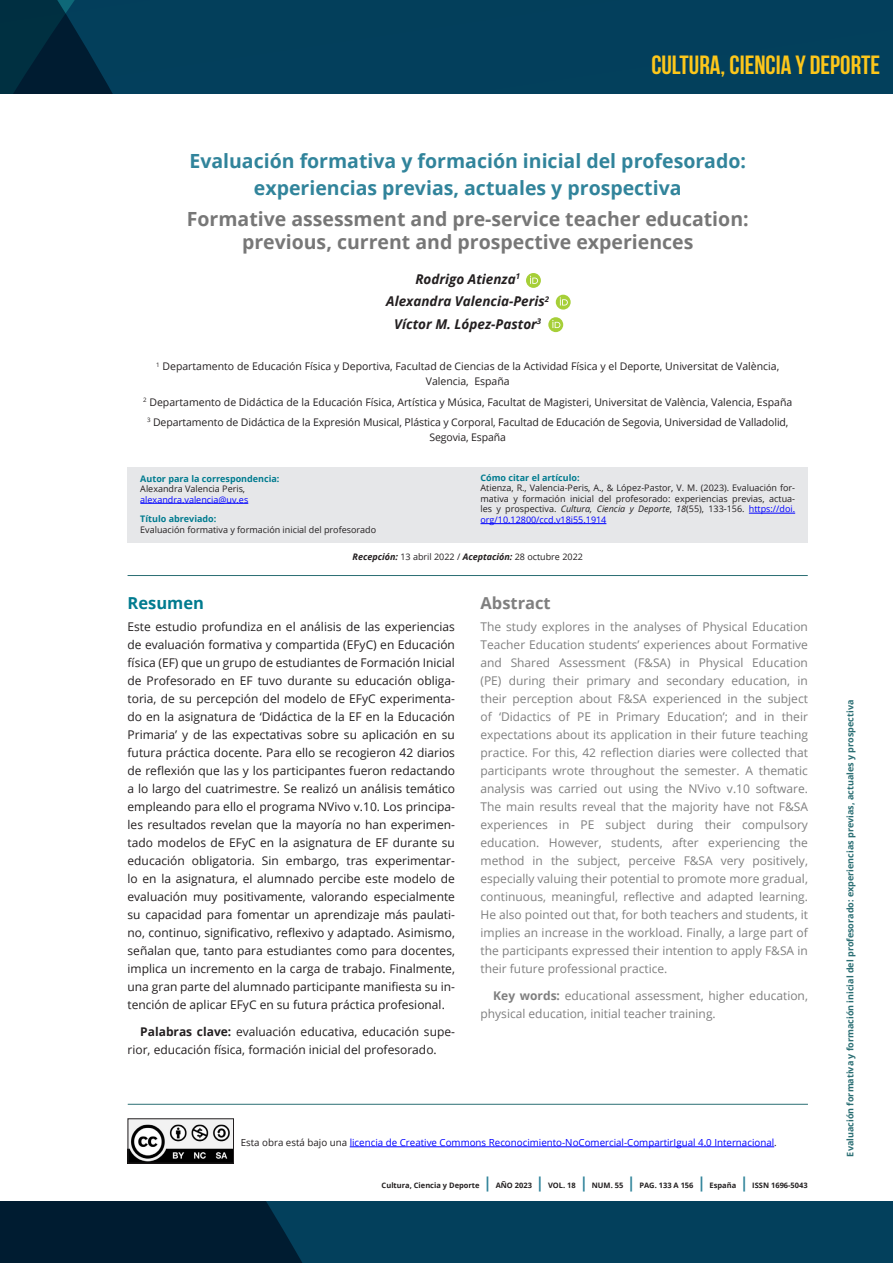
<style>
.page{position:relative;width:893px;height:1263px;background:#fff}
.page>*{position:absolute;margin:0;border:0;box-sizing:border-box;transform-origin:0 0}
.t1{font:700 26.25px "Bebas Neue";color:#fdc71b}
.TITULO_ARTICULO_Cast{font:700 19.5px/27px "Open Sans";color:#31849b;text-align:center}
.TITULO_ARTICULO_Ingl{font:700 19.5px/22.5px "Open Sans";color:#777;text-align:center}
.subtitulo_H3{font:700 16.5px "Open Sans";color:#7f7f7f}
.subtitulo_H3-2{font:700 16.5px "Open Sans";color:#007b8f}
.autores{font:italic 700 13.5px "Open Sans";color:#231f20}
.Cuerpo_de_texto_P{font:12px/18px "Open Sans";color:#231f20;text-align:justify}
.Cuerpo_de_texto_P-2{font:12px/18px "Open Sans";color:#7f7f7f;text-align:justify}
.Filiacion{font:10.5px/15px "Open Sans";color:#231f20;text-align:center}
.Filiacion-2{font:9.75px "Open Sans";color:#00f}
.portada_regular{font:9px/10.5px "Open Sans";color:#231f20;text-align:justify}
.maestras{font:700 9px "Open Sans";color:#2a6e73}
.Portada_bold{font:700 9px "Open Sans";color:#007b8f}
.portada_regular-2{font:9px "Open Sans";color:#00f}
.maestras-2{font:700 7.5px "Open Sans";color:#231f20}
.s1{font-weight:700;font-style:italic}
.s2{font-style:italic}
.s3{color:#00f}
.s4{font-weight:700}
.s5{color:#231f20}
.s6{font-size:15px;color:#31849b}
</style>
<div class="page">
<svg style="left:0;top:1201px;width:893px;height:62px;background:#02344e"></svg>
<div style="left:128px;top:467px;width:680px;height:75px;background:#e6e7e9"></div>
<hr style="left:140px;top:503px;width:108px;height:1px;background:#00f">
<hr style="left:128px;top:575px;width:680px;height:1px;background:#2a6e73">
<hr style="left:749px;top:513px;width:46px;height:1px;background:#00f">
<hr style="left:480px;top:523px;width:126px;height:1px;background:#00f">
<hr style="left:128px;top:1104px;width:680px;height:1px;background:#2a6e73">
<img style="left:130px;top:1120px;width:102px;height:41px">
<div style="left:128px;top:1118px;width:106px;height:45px;border:1px solid #231f20"></div>
<hr style="left:350px;top:1146px;width:424px;height:1px;background:#00f">
<div style="left:526px;top:273px;width:15px;height:15px;background:#a6cf38;border-radius:50%"></div>
<svg style="left:530px;top:276px;width:8px;height:8px"></svg>
<svg style="left:556px;top:295px;width:15px;height:15px"></svg>
<svg style="left:560px;top:297px;width:8px;height:8px"></svg>
<svg style="left:548px;top:317px;width:15px;height:15px"></svg>
<svg style="left:552px;top:320px;width:8px;height:8px"></svg>
<svg style="left:0;top:0;width:893px;height:94px;background:#023c58"></svg>
<p class="t1" style="left:651px;top:50px;width:230px">CULTURA, CIENCIA Y DEPORTE</p>
<p class="TITULO_ARTICULO_Cast" style="left:189px;top:147px;width:558px">Evaluación formativa y formación inicial del profesorado: experiencias previas, actuales y prospectiva</p>
<p class="TITULO_ARTICULO_Ingl" style="left:187px;top:207px;width:563px">Formative assessment and pre-service teacher education: previous, current and prospective experiences</p>
<p class="autores" style="left:415px;top:269px;width:106px">Rodrigo Atienza<sup>1</sup></p>
<p class="autores" style="left:386px;top:292px;width:164px">Alexandra Valencia-Peris<sup>2</sup></p>
<p class="autores" style="left:394px;top:314px;width:148px">Víctor M. López-Pastor<sup>3</sup></p>
<p class="Filiacion" style="left:156px;top:359px;width:624px"><sup>1</sup> Departamento de Educación Física y Deportiva, Facultad de Ciencias de la Actividad Física y el Deporte, Universitat de València,<br>Valencia, España</p>
<p class="Filiacion" style="left:143px;top:394px;width:651px"><sup>2</sup> Departamento de Didáctica de la Educación Física, Artística y Música, Facultat de Magisteri, Universitat de València, Valencia, España</p>
<p class="Filiacion" style="left:147px;top:414px;width:643px"><sup>3</sup> Departamento de Didáctica de la Expresión Musical, Plástica y Corporal, Facultad de Educación de Segovia, Universidad de Valladolid,<br>Segovia, España</p>
<p class="Portada_bold" style="left:140px;top:472px;width:141px">Autor para la correspondencia:</p>
<p class="portada_regular" style="left:140px;top:483px;width:106px">Alexandra Valencia Peris,</p>
<p class="portada_regular-2" style="left:140px;top:493px;width:109px">alexandra.valencia@uv.es</p>
<p class="Portada_bold" style="left:140px;top:512px;width:78px">Título abreviado:</p>
<p class="portada_regular" style="left:140px;top:524px;width:237px">Evaluación formativa y formación inicial del profesorado</p>
<p class="portada_regular" style="left:353px;top:551px;width:232px"><span class="s1">Recepción:</span> 13 abril 2022 / <span class="s1">Aceptación:</span> 28 octubre 2022</p>
<p class="Portada_bold" style="left:480px;top:471px;width:101px">Cómo citar el artículo:</p>
<p class="portada_regular" style="left:480px;top:483px;width:316px">Atienza, R., Valencia-Peris, A., &amp; López-Pastor, V. M. (2023). Evaluación for&shy;mativa y formación inicial del profesorado: experiencias previas, actua&shy;les y prospectiva. <span class="s2">Cultura, Ciencia y Deporte</span>, <span class="s2">18</span>(55), 133-156. <span class="s3">https://doi. org/10.12800/ccd.v18i55.1914</span></p>
<p class="subtitulo_H3-2" style="left:128px;top:591px;width:78px">Resumen</p>
<p class="Cuerpo_de_texto_P" style="left:128px;top:617px;width:329px">Este estudio profundiza en el análisis de las experiencias de evaluación formativa y compartida (EFyC) en Educación física (EF) que un grupo de estudiantes de Formación Inicial de Profesorado en EF tuvo durante su educación obliga&shy;toria, de su percepción del modelo de EFyC experimenta&shy;do en la asignatura de ‘Didáctica de la EF en la Educación Primaria’ y de las expectativas sobre su aplicación en su futura práctica docente. Para ello se recogieron 42 diarios de reflexión que las y los participantes fueron redactando a lo largo del cuatrimestre. Se realizó un análisis temático empleando para ello el programa NVivo v.10. Los principa&shy;les resultados revelan que la mayoría no han experimen&shy;tado modelos de EFyC en la asignatura de EF durante su educación obligatoria. Sin embargo, tras experimentar&shy;lo en la asignatura, el alumnado percibe este modelo de evaluación muy positivamente, valorando especialmente su capacidad para fomentar un aprendizaje más paulati&shy;no, continuo, significativo, reflexivo y adaptado. Asimismo, señalan que, tanto para estudiantes como para docentes, implica un incremento en la carga de trabajo. Finalmente, una gran parte del alumnado participante manifiesta su in&shy;tención de aplicar EFyC en su futura práctica profesional.</p>
<p class="Cuerpo_de_texto_P" style="left:128px;top:1022px;width:329px;text-indent:13px"><span class="s4">Palabras clave:</span> evaluación educativa, educación supe&shy;rior, educación física, formación inicial del profesorado.</p>
<p class="subtitulo_H3" style="left:480px;top:591px;width:72px">Abstract</p>
<p class="Cuerpo_de_texto_P-2" style="left:480px;top:617px;width:329px">The study explores in the analyses of Physical Education Teacher Education students’ experiences about Formative and Shared Assessment (F&amp;SA) in Physical Education (PE) during their primary and secondary education, in their perception about F&amp;SA experienced in the subject of ‘Didactics of PE in Primary Education’; and in their expectations about its application in their future teaching practice. For this, 42 reflection diaries were collected that participants wrote throughout the semester. A thematic analysis was carried out using the NVivo v.10 software.<br>The main results reveal that the majority have not F&amp;SA experiences in PE subject during their compulsory education. However, students, after experiencing the method in the subject, perceive F&amp;SA very positively, especially valuing their potential to promote more gradual, continuous, meaningful, reflective and adapted learning.<br>He also pointed out that, for both teachers and students, it implies an increase in the workload. Finally, a large part of the participants expressed their intention to apply F&amp;SA in their future professional practice.</p>
<p class="Cuerpo_de_texto_P-2" style="left:480px;top:986px;width:329px;text-indent:13px"><span class="s4">Key words:</span> educational assessment, higher education, physical education, initial teacher training.</p>
<p class="Filiacion-2" style="left:241px;top:1136px;width:538px"><span class="s5">Esta obra está bajo una</span> licencia de Creative Commons Reconocimiento-NoComercial-CompartirIgual 4.0 Internacional<span class="s5">.</span></p>
<p class="maestras-2" style="left:382px;top:1180px;width:428px">Cultura, Ciencia y Deporte <span class="s6">|</span> AÑO 2023 <span class="s6">|</span> VOL. 18 <span class="s6">|</span> NUM. 55 <span class="s6">|</span> PAG. 133 A 156 <span class="s6">|</span> España <span class="s6">|</span> ISSN 1696-5043</p>
<p class="maestras" style="left:844px;top:1156px;width:458px;rotate:-90deg">Evaluación formativa y formación inicial del profesorado: experiencias previas, actuales y prospectiva</p>
</div>
